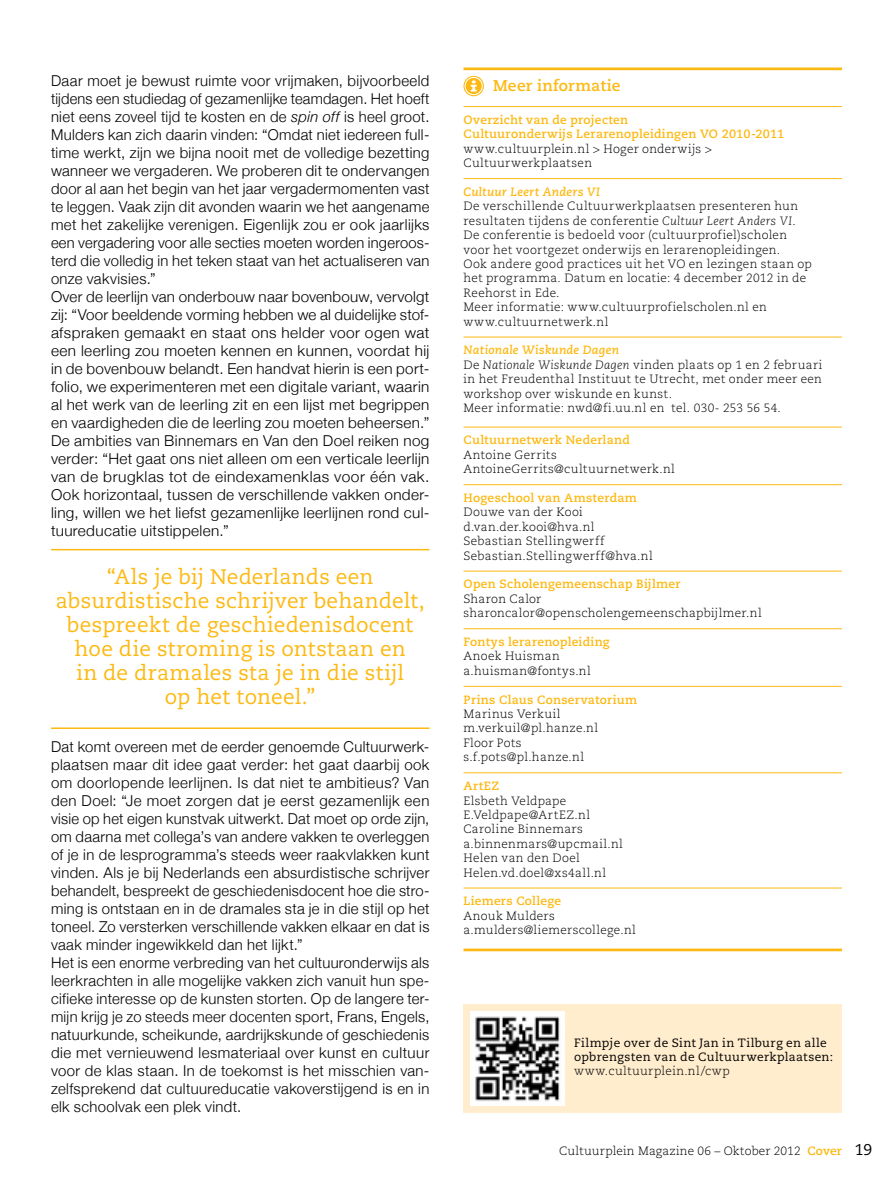
<style>
.page{position:relative;width:893px;height:1191px;background:#fff}
.page>*{position:absolute;margin:0;border:0;box-sizing:border-box;transform-origin:0 0}
.t1{font:21px/24px "Caecilia LT Std";letter-spacing:.01em;color:#fdb913;text-align:center}
.t2{font:700 15.6px "Caecilia LT Std";letter-spacing:.015em;color:#fdb913}
.t3{font:300 15px/18px "Helvetica Neue";letter-spacing:.025em;color:#000}
.t4{font:300 12px/14.4px "Caecilia LT Std";letter-spacing:.025em;color:#000}
.t5{font:700 12px/14.4px "Caecilia LT Std";letter-spacing:.02em;color:#fdb913}
.t6{font:12px/14.4px "Caecilia LT Std";letter-spacing:.03em;color:#000}
.t7{font:italic 700 12px "Caecilia LT Std";letter-spacing:.025em;color:#fdb913}
.s1{font-style:italic}
.s2{font-weight:700;font-style:italic;color:#fdb913}
.s3{font-weight:700;color:#fdb913}
.s4{font-weight:400;font-size:15.6px}
</style>
<div class="page">
<div style="left:463px;top:1004px;width:379px;height:108px;background:#ffedce"></div>
<img style="left:471px;top:1011px;width:93px;height:94px">
<hr style="left:463px;top:67px;width:379px;height:3px;background:#fdb913">
<hr style="left:463px;top:106px;width:379px;height:1px;background:#fdb913">
<hr style="left:463px;top:178px;width:379px;height:1px;background:#fdb913">
<hr style="left:463px;top:337px;width:379px;height:1px;background:#fdb913">
<hr style="left:463px;top:427px;width:379px;height:1px;background:#fdb913">
<hr style="left:463px;top:484px;width:379px;height:1px;background:#fdb913">
<hr style="left:463px;top:571px;width:379px;height:1px;background:#fdb913">
<hr style="left:463px;top:628px;width:379px;height:1px;background:#fdb913">
<hr style="left:463px;top:686px;width:379px;height:1px;background:#fdb913">
<hr style="left:463px;top:772px;width:379px;height:1px;background:#fdb913">
<hr style="left:463px;top:887px;width:379px;height:1px;background:#fdb913">
<hr style="left:463px;top:948px;width:379px;height:3px;background:#fdb913">
<svg style="left:463px;top:76px;width:21px;height:20px"></svg>
<hr style="left:51px;top:549px;width:378px;height:1px;background:#fdb913">
<hr style="left:51px;top:727px;width:378px;height:2px;background:#fdb913">
<p class="t3" style="left:51px;top:71px;width:380px">Daar moet je bewust ruimte voor vrijmaken, bijvoorbeeld tijdens een studiedag of gezamenlijke teamdagen. Het hoeft niet eens zoveel tijd te kosten en de <span class="s1">spin off</span> is heel groot.<br>Mulders kan zich daarin vinden: “Omdat niet iedereen full&shy;time werkt, zijn we bijna nooit met de volledige bezetting wanneer we vergaderen. We proberen dit te ondervangen door al aan het begin van het jaar vergadermomenten vast te leggen. Vaak zijn dit avonden waarin we het aangename met het zakelijke verenigen. Eigenlijk zou er ook jaarlijks een vergadering voor alle secties moeten worden ingeroos&shy;terd die volledig in het teken staat van het actualiseren van onze vakvisies.”<br>Over de leerlijn van onderbouw naar bovenbouw, vervolgt zij: “Voor beeldende vorming hebben we al duidelijke stof&shy;afspraken gemaakt en staat ons helder voor ogen wat een leerling zou moeten kennen en kunnen, voordat hij in de bovenbouw belandt. Een handvat hierin is een port&shy;folio, we experimenteren met een digitale variant, waarin al het werk van de leerling zit en een lijst met begrippen en vaardigheden die de leerling zou moeten beheersen.” De ambities van Binnemars en Van den Doel reiken nog verder: “Het gaat ons niet alleen om een verticale leerlijn van de brugklas tot de eindexamenklas voor één vak.<br>Ook horizontaal, tussen de verschillende vakken onder&shy;ling, willen we het liefst gezamenlijke leerlijnen rond cul&shy;tuureducatie uitstippelen.”</p>
<h1 class="t1" style="left:56px;top:565px;width:370px">“Als je bij Nederlands een absurdistische schrijver behandelt, bespreekt de geschiedenisdocent hoe die stroming is ontstaan en<br>in de dramales sta je in die stijl<br>op het toneel.”</h1>
<p class="t3" style="left:51px;top:737px;width:380px">Dat komt overeen met de eerder genoemde Cultuurwerk&shy;plaatsen maar dit idee gaat verder: het gaat daarbij ook om doorlopende leerlijnen. Is dat niet te ambitieus? Van den Doel: “Je moet zorgen dat je eerst gezamenlijk een visie op het eigen kunstvak uitwerkt. Dat moet op orde zijn, om daarna met collega’s van andere vakken te overleggen of je in de lesprogramma’s steeds weer raakvlakken kunt vinden. Als je bij Nederlands een absurdistische schrijver behandelt, bespreekt de geschiedenisdocent hoe die stro&shy;ming is ontstaan en in de dramales sta je in die stijl op het toneel. Zo versterken verschillende vakken elkaar en dat is vaak minder ingewikkeld dan het lijkt.”<br>Het is een enorme verbreding van het cultuuronderwijs als leerkrachten in alle mogelijke vakken zich vanuit hun spe&shy;cifieke interesse op de kunsten storten. Op de langere ter&shy;mijn krijg je zo steeds meer docenten sport, Frans, Engels, natuurkunde, scheikunde, aardrijkskunde of geschiedenis die met vernieuwend lesmateriaal over kunst en cultuur voor de klas staan. In de toekomst is het misschien van&shy;zelfsprekend dat cultuureducatie vakoverstijgend is en in elk schoolvak een plek vindt.</p>
<p class="t2" style="left:493px;top:77px;width:129px">Meer informatie</p>
<p class="t5" style="left:463px;top:113px;width:322px">Overzicht van de projecten<br>Cultuuronderwijs Lerarenopleidingen VO 2010-2011</p>
<p class="t4" style="left:463px;top:142px;width:250px">www.cultuurplein.nl &gt; Hoger onderwijs &gt;<br>Cultuurwerkplaatsen</p>
<p class="t7" style="left:463px;top:185px;width:138px">Cultuur Leert Anders VI</p>
<p class="t4" style="left:463px;top:199px;width:350px">De verschillende Cultuurwerkplaatsen presenteren hun resultaten tijdens de conferentie <span class="s1">Cultuur Leert Anders VI</span>.<br>De conferentie is bedoeld voor (cultuurprofiel)scholen voor het voortgezet onderwijs en lerarenopleidingen.<br>Ook andere good practices uit het VO en lezingen staan op het programma. Datum en locatie: 4 december 2012 in de Reehorst in Ede.<br>Meer informatie: www.cultuurprofielscholen.nl en www.cultuurnetwerk.nl</p>
<p class="t4" style="left:463px;top:343px;width:360px"><span class="s2">Nationale Wiskunde Dagen<br></span>De <span class="s1">Nationale Wiskunde Dagen</span> vinden plaats op 1 en 2 februari in het Freudenthal Instituut te Utrecht, met onder meer een workshop over wiskunde en kunst.<br>Meer informatie: nwd@fi.uu.nl en tel. 030- 253 56 54.</p>
<p class="t5" style="left:463px;top:433px;width:168px">Cultuurnetwerk Nederland</p>
<p class="t4" style="left:463px;top:448px;width:213px">Antoine Gerrits<br>AntoineGerrits@cultuurnetwerk.nl</p>
<p class="t5" style="left:463px;top:491px;width:175px">Hogeschool van Amsterdam</p>
<p class="t4" style="left:463px;top:505px;width:191px">Douwe van der Kooi d.van.der.kooi@hva.nl<br>Sebastian Stellingwerff<br>Sebastian.Stellingwerff@hva.nl</p>
<p class="t5" style="left:463px;top:577px;width:218px">Open Scholengemeenschap Bijlmer</p>
<p class="t4" style="left:463px;top:592px;width:300px">Sharon Calor sharoncalor@openscholengemeenschapbijlmer.nl</p>
<p class="t5" style="left:463px;top:635px;width:148px">Fontys lerarenopleiding</p>
<p class="t4" style="left:463px;top:649px;width:129px">Anoek Huisman a.huisman@fontys.nl</p>
<p class="t5" style="left:463px;top:692px;width:175px">Prins Claus Conservatorium</p>
<p class="t4" style="left:463px;top:707px;width:136px">Marinus Verkuil m.verkuil@pl.hanze.nl<br>Floor Pots s.f.pots@pl.hanze.nl</p>
<p class="t5" style="left:463px;top:779px;width:37px">ArtEZ</p>
<p class="t4" style="left:463px;top:793px;width:161px">Elsbeth Veldpape<br>E.Veldpape@ArtEZ.nl<br>Caroline Binnemars a.binnenmars@upcmail.nl<br>Helen van den Doel<br>Helen.vd.doel@xs4all.nl</p>
<p class="t5" style="left:463px;top:894px;width:99px">Liemers College</p>
<p class="t4" style="left:463px;top:908px;width:174px">Anouk Mulders a.mulders@liemerscollege.nl</p>
<p class="t6" style="left:574px;top:1035px;width:261px">Filmpje over de Sint Jan in Tilburg en alle opbrengsten van de Cultuurwerkplaatsen:</p>
<p class="t4" style="left:574px;top:1064px;width:157px">www.cultuurplein.nl/cwp</p>
<p class="t4" style="left:559px;top:1144px;width:314px">Cultuurplein Magazine 06 – Oktober 2012 <span class="s3">Cover</span> <span class="s4">19</span></p>
</div>
